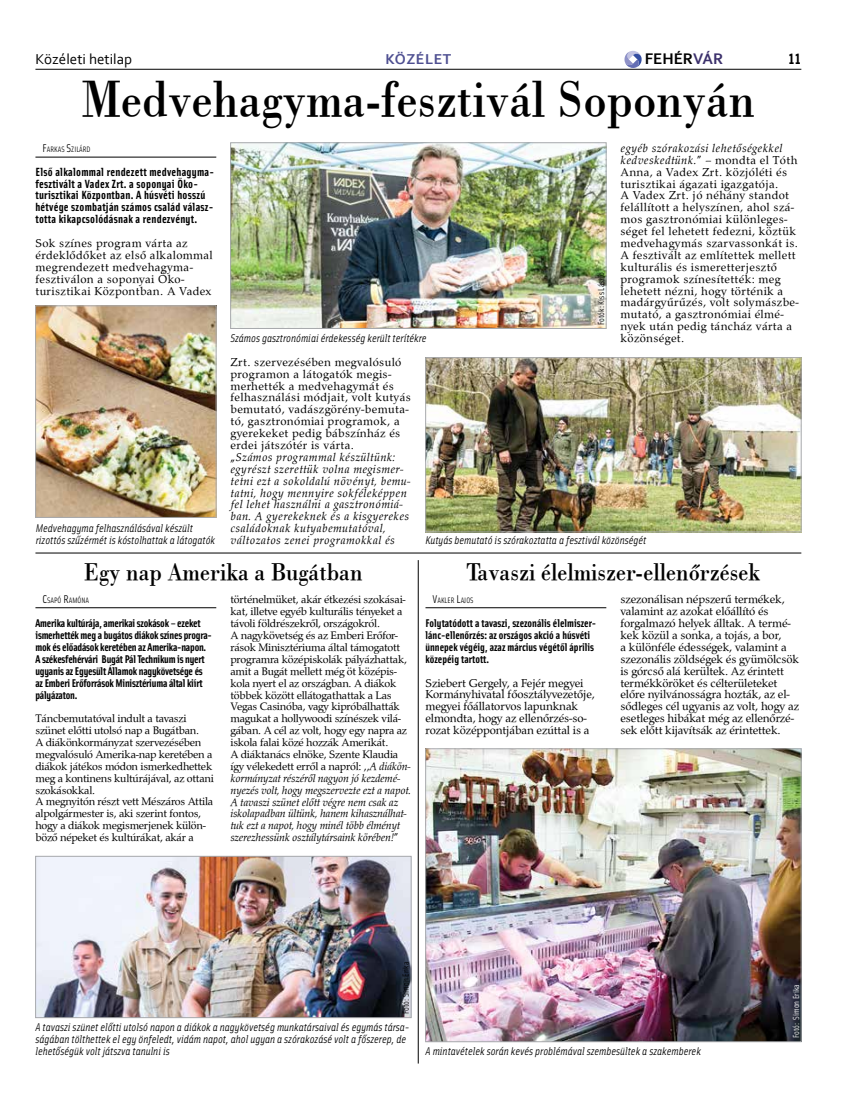
<style>
.page{position:relative;width:851px;height:1099px;background:#fff}
.page>*{position:absolute;margin:0;border:0;box-sizing:border-box;transform-origin:0 0}
.t1{font:52.5px "Bodoni PFL";color:#000;scale:.9 1}
.t2{font:25px "Bodoni PFL";color:#000;scale:.9 1}
.t3{font:700 16.12px "Corbel";color:#000}
.t4{font:15px "Corbel";color:#000}
.t5{font:700 15px "Corbel";letter-spacing:.04em;color:#4e4f91}
.t6{font:700 15px "Solex";color:#000}
.t7{font:11.88px/11.9px "Palladius";letter-spacing:.03em;color:#000}
.t8{font:11.88px/11.9px "Palladius";letter-spacing:.005em;color:#000}
.t9{font:italic 11.88px/11.9px "Palladius";letter-spacing:.03em;color:#000}
.t10{font:700 11.88px/11.9px "Solex";letter-spacing:.02em;color:#000}
.t11{font:11.25px/11.9px "Palladius";letter-spacing:-.02em;color:#000}
.t12{font:italic 11.25px/11.9px "Solex";color:#000}
.t13{font:700 11.25px/11.9px "Solex";letter-spacing:-.02em;color:#000}
.t14{font:700 11.25px/11.9px "Solex";color:#000}
.t15{font:8.75px "Solex";color:#000}
.t16{font:8.75px "Solex";color:#fff}
.t17{font:7.88px "Solex";color:#000}
.s1{color:#3c316c}
.s2{font-size:11.25px}
.s3{font-style:italic}
.s4{font-style:normal}
</style>
<div class="page">
<hr style="left:35px;top:69px;width:766px;height:1px;background:#000">
<svg style="left:624px;top:51px;width:17px;height:18px"></svg>
<hr style="left:35px;top:553px;width:766px;height:1px;background:#000">
<hr style="left:35px;top:607px;width:181px;height:1px;background:#000">
<hr style="left:425px;top:607px;width:181px;height:1px;background:#000">
<img style="left:37px;top:858px;width:372px;height:157px">
<div style="left:35px;top:856px;width:376px;height:161px;border:1px solid #a7a9ac"></div>
<img style="left:427px;top:750px;width:372px;height:289px">
<div style="left:425px;top:748px;width:376px;height:293px;border:1px solid #a7a9ac"></div>
<hr style="left:418px;top:560px;width:1px;height:503px;background:#000">
<img style="left:232px;top:145px;width:372px;height:181px">
<div style="left:230px;top:143px;width:376px;height:185px;border:1px solid #a7a9ac"></div>
<img style="left:427px;top:359px;width:372px;height:171px">
<div style="left:425px;top:357px;width:376px;height:175px;border:1px solid #a7a9ac"></div>
<img style="left:37px;top:307px;width:177px;height:208px">
<div style="left:35px;top:305px;width:181px;height:212px;border:1px solid #a7a9ac"></div>
<hr style="left:35px;top:157px;width:181px;height:1px;background:#000">
<h3 class="t4" style="left:35px;top:49px;width:98px">Közéleti hetilap</h3>
<h3 class="t5" style="left:385px;top:49px;width:67px">Közélet</h3>
<h3 class="t3" style="left:644px;top:48px;width:80px">FEHÉR<span class="s1">VÁR</span></h3>
<h3 class="t6" style="left:788px;top:49px;width:14px">11</h3>
<h1 class="t1" style="left:82px;top:63px;width:749px">Medvehagyma-fesztivál Soponyán</h1>
<p class="t17" style="left:43px;top:144px;width:50px"><span class="s2">F</span>ARKAS <span class="s2">S</span>ZILÁRD</p>
<p class="t10" style="left:35px;top:165px;width:180px">Első alkalommal rendezett medvehagyma&shy;fesztivált a Vadex Zrt. a soponyai Öko&shy;turisztikai Központban. A húsvéti hosszú hétvége szombatján számos család válasz&shy;totta kikapcsolódásnak a rendezvényt.</p>
<p class="t7" style="left:35px;top:237px;width:179px">Sok színes program várta az érdeklődőket az első alkalommal megrendezett medvehagyma&shy;fesztiválon a soponyai Öko&shy;turisztikai Központban. A Vadex</p>
<p class="t7" style="left:620px;top:142px;width:180px"><span class="s3">egyéb szórakozási lehetőségekkel kedveskedtünk.</span>” – mondta el Tóth<br>Anna, a Vadex Zrt. közjóléti és turisztikai ágazati igazgatója.<br>A Vadex Zrt. jó néhány standot felállított a helyszínen, ahol szá&shy;mos gasztronómiai különleges&shy;séget fel lehetett fedezni, köztük medvehagymás szarvassonkát is.<br>A fesztivált az említettek mellett kulturális és ismeretterjesztő programok színesítették: meg lehetett nézni, hogy történik a madárgyűrűzés, volt solymászbe&shy;mutató, a gasztronómiai élmé&shy;nyek után pedig táncház várta a közönséget.</p>
<p class="t15" style="left:595px;top:325px;width:54px;rotate:-90deg">Fotók: Kiss László</p>
<p class="t12" style="left:230px;top:332px;width:198px">Számos gasztronómiai érdekesség került terítékre</p>
<p class="t12" style="left:36px;top:522px;width:181px">Medvehagyma felhasználásával készült rizottós szűzérmét is kóstolhattak a látogatók</p>
<p class="t9" style="left:230px;top:356px;width:182px"><span class="s4">Zrt. szervezésében megvalósuló programon a látogatók megis&shy;merhették a medvehagymát és felhasználási módjait, volt kutyás bemutató, vadászgörény-bemuta&shy;tó, gasztronómiai programok, a gyerekeket pedig bábszínház és erdei játszótér is várta.<br>„</span>Számos programmal készültünk: egyrészt szerettük volna megismer&shy;tetni ezt a sokoldalú növényt, bemu&shy;tatni, hogy mennyire sokféleképpen fel lehet használni a gasztronómiá&shy;ban. A gyerekeknek és a kisgyerekes családoknak kutyabemutatóval, változatos zenei programokkal és</p>
<p class="t12" style="left:425px;top:533px;width:222px">Kutyás bemutató is szórakoztatta a fesztivál közönségét</p>
<h2 class="t2" style="left:84px;top:554px;width:310px">Egy nap Amerika a Bugátban</h2>
<h2 class="t2" style="left:466px;top:554px;width:328px">Tavaszi élelmiszer-ellenőrzések</h2>
<p class="t17" style="left:43px;top:595px;width:48px"><span class="s2">C</span>SAPÓ <span class="s2">R</span>AM ÓNA</p>
<p class="t17" style="left:432px;top:595px;width:42px"><span class="s2">V</span>AKLER <span class="s2">L</span>AJOS</p>
<p class="t13" style="left:35px;top:617px;width:178px">Amerika kultúrája, amerikai szokások – ezeket ismerhették meg a bugátos diákok színes progra&shy;mok és előadások keretében az Amerika-napon.<br>A székesfehérvári Bugát Pál Technikum is nyert ugyanis az Egyesült Államok nagykövetsége és az Emberi Erőforrások Minisztériuma által kiírt pályázaton.</p>
<p class="t11" style="left:35px;top:712px;width:180px">Táncbemutatóval indult a tavaszi szünet előtti utolsó nap a Bugátban.<br>A diákönkormányzat szervezésében megvalósuló Amerika-nap keretében a diákok játékos módon ismerkedhettek meg a kontinens kultúrájával, az ottani szokásokkal.<br>A megnyitón részt vett Mészáros Attila alpolgármester is, aki szerint fontos, hogy a diákok megismerjenek külön&shy;böző népeket és kultúrákat, akár a</p>
<p class="t8" style="left:620px;top:593px;width:180px">szezonálisan népszerű termékek, valamint az azokat előállító és forgalmazó helyek álltak. A termé&shy;kek közül a sonka, a tojás, a bor,<br>a különféle édességek, valamint a szezonális zöldségek és gyümölcsök is górcső alá kerültek. Az érintett termékköröket és célterületeket előre nyilvánosságra hozták, az el&shy;sődleges cél ugyanis az volt, hogy az esetleges hibákat még az ellenőrzé&shy;sek előtt kijavítsák az érintettek.</p>
<p class="t11" style="left:230px;top:593px;width:182px">történelmüket, akár étkezési szokásai&shy;kat, illetve egyéb kulturális tényeket a távoli földrészekről, országokról.<br>A nagykövetség és az Emberi Erőfor&shy;rások Minisztériuma által támogatott programra középiskolák pályázhattak, amit a Bugát mellett még öt középis&shy;kola nyert el az országban. A diákok többek között ellátogathattak a Las Vegas Casinóba, vagy kipróbálhatták magukat a hollywoodi színészek vilá&shy;gában. A cél az volt, hogy egy napra az iskola falai közé hozzák Amerikát.<br>A diáktanács elnöke, Szente Klaudia így vélekedett erről a napról: ,,<span class="s3">A diákön&shy;kormányzat részéről nagyon jó kezdemé&shy;nyezés volt, hogy megszervezte ezt a napot.<br>A tavaszi szünet előtt végre nem csak az iskolapadban ültünk, hanem kihasználhat&shy;tuk ezt a napot, hogy minél több élményt szerezhessünk osztálytársaink körében!</span>”</p>
<p class="t14" style="left:425px;top:617px;width:172px">Folytatódott a tavaszi, szezonális élelmiszer&shy;lánc-ellenőrzés: az országos akció a húsvéti ünnepek végéig, azaz március végétől április közepéig tartott.</p>
<p class="t8" style="left:425px;top:676px;width:171px">Sziebert Gergely, a Fejér megyei Kormányhivatal főosztályvezetője, megyei főállatorvos lapunknak elmondta, hogy az ellenőrzés-so&shy;rozat középpontjában ezúttal is a</p>
<p class="t15" style="left:400px;top:1014px;width:54px;rotate:-90deg">Fotó: Simon Erika</p>
<p class="t12" style="left:35px;top:1020px;width:375px">A tavaszi szünet előtti utolsó napon a diákok a nagykövetség munkatársaival és egymás társa&shy;ságában tölthettek el egy önfeledt, vidám napot, ahol ugyan a szórakozásé volt a főszerep, de lehetőségük volt játszva tanulni is</p>
<p class="t12" style="left:425px;top:1044px;width:277px">A mintavételek során kevés problémával szembesültek a szakemberek</p>
<p class="t16" style="left:790px;top:1038px;width:56px;rotate:-90deg">Fotó: Simon Erika</p>
</div>
